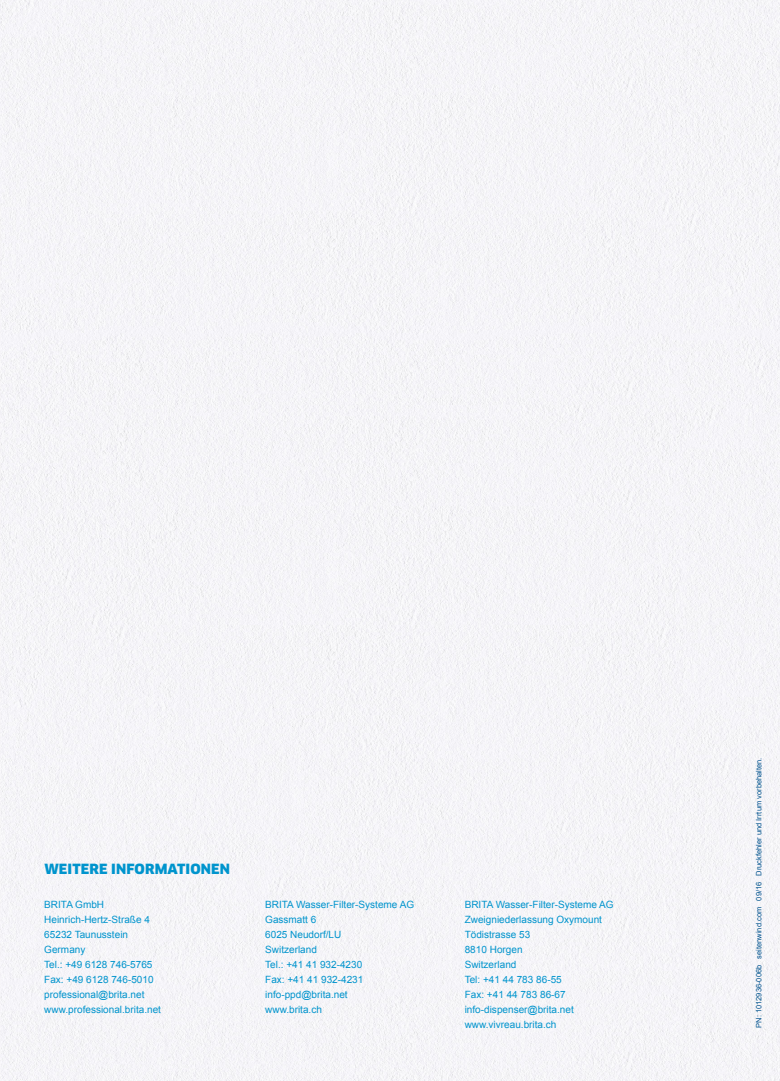
<style>
.page{position:relative;width:780px;height:1081px;background:#f5f4f8}
.page>*{position:absolute;margin:0;border:0;box-sizing:border-box;transform-origin:0 0}
.t1{font:900 13.75px "Clan Pro";letter-spacing:.01em;color:#0094cd}
.t2{font:10px/15px "Arial";color:#0094cd}
.t3{font:7.5px "Arial";color:#00528d}
</style>
<div class="page">
<img style="left:0;top:205px;width:1px;height:876px">
<h1 class="t1" style="left:44px;top:860px;width:187px">WEITERE INFORMATIONEN</h1>
<p class="t2" style="left:44px;top:897px;width:118px">BRITA GmbH<br>Heinrich-Hertz-Straße 4<br>65232 Taunusstein<br>Germany<br>Tel.: +49 6128 746-5765<br>Fax: +49 6128 746-5010 professional@brita.net www.professional.brita.net</p>
<p class="t2" style="left:265px;top:897px;width:150px">BRITA Wasser-Filter-Systeme AG<br>Gassmatt 6<br>6025 Neudorf/LU<br>Switzerland<br>Tel.: +41 41 932-4230<br>Fax: +41 41 932-4231 info-ppd@brita.net<br>www.brita.ch</p>
<p class="t2" style="left:464px;top:897px;width:150px">BRITA Wasser-Filter-Systeme AG<br>Zweigniederlassung Oxymount<br>Tödistrasse 53<br>8810 Horgen<br>Switzerland<br>Tel: +41 44 783 86-55<br>Fax: +41 44 783 86-67 info-dispenser@brita.net www.vivreau.brita.ch</p>
<p class="t3" style="left:754px;top:1028px;width:272px;rotate:-90deg">PN: 1012936-006b seitenwind.com 09/16 Druckfehler und Irrtum vorbehalten.</p>
</div>
